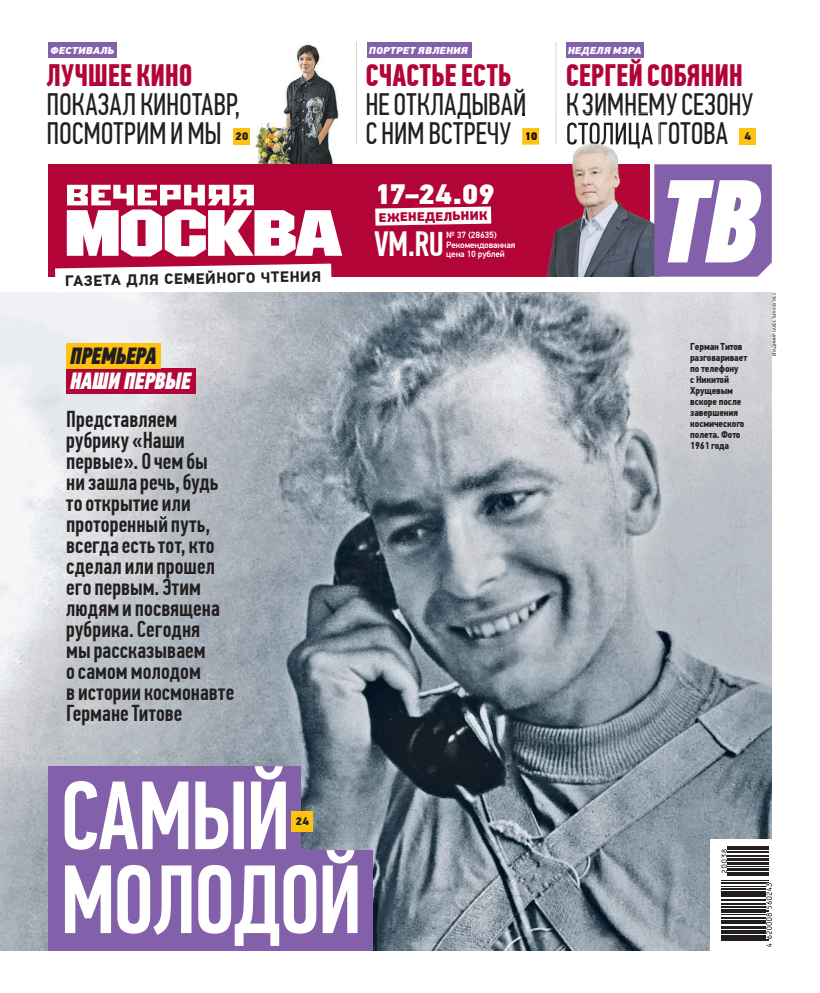
<style>
.page{position:relative;width:820px;height:993px;background:#fff}
.page>*{position:absolute;margin:0;border:0;box-sizing:border-box;transform-origin:0 0}
.t1{font:italic 118px "PF Din Text Comp Pro X Black";color:#fff}
.t2{font:500 97px/83.8px "PF Din Text Comp Pro";letter-spacing:-.025em;color:#fff}
.t3{font:500 35px "PF Din Text Comp Pro";color:#fff}
.t4{font:31px/29px "PF Din Text Comp Pro";letter-spacing:-.005em;color:#231f20}
.t5{font:900 28px "PF Din Text Pro";color:#fff}
.t6{font:italic 23.4px "PF Din Text Comp Pro X Black";letter-spacing:-.01em;color:#fff}
.t7{font:italic 23.4px "PF Din Text Comp Pro X Black";letter-spacing:-.01em;color:#231f20}
.t8{font:500 23px/21px "PF Din Text Comp Pro";color:#231f20}
.t9{font:700 15px "PF Din Text Pro";color:#231f20}
.t10{font:900 12.3px "PF Din Text Pro";color:#b30437}
.t11{font:900 11px "PF Din Text Pro";color:#231f20}
.t12{font:900 11px "PF Din Text Pro";color:#1b0a00}
.t13{font:700 10px/11px "PF Din Text Cond Pro";letter-spacing:-.01em;color:#231f20}
.t14{font:italic 900 10px "PF Din Text Pro";letter-spacing:.02em;color:#fff}
.t15{font:500 9px/10px "PF Din Text Pro";letter-spacing:-.02em;color:#fff}
.t16{font:4.5px "PF Din Text Pro";color:#231f20}
.s1{font-weight:700;color:#b30437}
</style>
<div class="page">
<img style="left:254px;top:44px;width:85px;height:120px">
<img style="left:1px;top:293px;width:770px;height:657px">
<div style="left:48px;top:164px;width:601px;height:112px;background:#b30437"></div>
<svg style="left:67px;top:185px;width:275px;height:71px"></svg>
<div style="left:48px;top:43px;width:69px;height:15px;background:#8361aa"></div>
<div style="left:367px;top:43px;width:104px;height:15px;background:#8361aa"></div>
<div style="left:565px;top:43px;width:78px;height:15px;background:#8361aa"></div>
<svg style="left:375px;top:206px;width:116px;height:19px;background:#f6e3e9"></svg>
<div style="left:233px;top:128px;width:17px;height:16px;background:#fec210"></div>
<div style="left:739px;top:128px;width:16px;height:16px;background:#fec210"></div>
<svg style="left:356px;top:42px;width:1px;height:102px"></svg>
<svg style="left:55px;top:263px;width:276px;height:14px"></svg>
<div style="left:48px;top:765px;width:253px;height:101px;background:#8361aa"></div>
<div style="left:48px;top:849px;width:324px;height:101px;background:#8361aa"></div>
<img style="left:522px;top:113px;width:132px;height:163px">
<img style="left:522px;top:164px;width:127px;height:112px">
<svg style="left:522px;top:113px;width:2px;height:6px"></svg>
<img style="left:522px;top:128px;width:17px;height:16px">
<svg style="left:526px;top:132px;width:10px;height:8px"></svg>
<img style="left:567px;top:113px;width:85px;height:2px">
<img style="left:567px;top:122px;width:92px;height:26px">
<svg style="left:555px;top:42px;width:1px;height:103px"></svg>
<div style="left:654px;top:164px;width:117px;height:112px;background:#8361aa"></div>
<svg style="left:709px;top:838px;width:63px;height:113px"></svg>
<hr style="left:721px;top:940px;width:47px;height:1px;background:#231f20">
<hr style="left:721px;top:939px;width:47px;height:1px;background:#231f20">
<hr style="left:721px;top:937px;width:44px;height:1px;background:#231f20">
<hr style="left:721px;top:934px;width:44px;height:3px;background:#231f20">
<hr style="left:721px;top:932px;width:44px;height:1px;background:#231f20">
<hr style="left:721px;top:930px;width:44px;height:1px;background:#231f20">
<hr style="left:721px;top:926px;width:44px;height:2px;background:#231f20">
<hr style="left:721px;top:925px;width:44px;height:1px;background:#231f20">
<hr style="left:721px;top:922px;width:44px;height:1px;background:#231f20">
<hr style="left:721px;top:921px;width:44px;height:1px;background:#231f20">
<hr style="left:721px;top:919px;width:44px;height:1px;background:#231f20">
<hr style="left:721px;top:916px;width:44px;height:2px;background:#231f20">
<hr style="left:721px;top:914px;width:44px;height:1px;background:#231f20">
<hr style="left:721px;top:912px;width:44px;height:1px;background:#231f20">
<hr style="left:721px;top:911px;width:47px;height:1px;background:#231f20">
<hr style="left:721px;top:909px;width:47px;height:1px;background:#231f20">
<hr style="left:721px;top:908px;width:44px;height:1px;background:#231f20">
<hr style="left:721px;top:905px;width:44px;height:2px;background:#231f20">
<hr style="left:721px;top:903px;width:44px;height:1px;background:#231f20">
<hr style="left:721px;top:902px;width:44px;height:1px;background:#231f20">
<hr style="left:721px;top:898px;width:44px;height:2px;background:#231f20">
<hr style="left:721px;top:896px;width:44px;height:1px;background:#231f20">
<hr style="left:721px;top:894px;width:44px;height:1px;background:#231f20">
<hr style="left:721px;top:892px;width:44px;height:1px;background:#231f20">
<hr style="left:721px;top:890px;width:44px;height:1px;background:#231f20">
<hr style="left:721px;top:888px;width:44px;height:1px;background:#231f20">
<svg style="left:766px;top:882px;width:5px;height:64px"></svg>
<hr style="left:721px;top:886px;width:44px;height:1px;background:#231f20">
<hr style="left:721px;top:882px;width:44px;height:1px;background:#231f20">
<hr style="left:721px;top:881px;width:47px;height:1px;background:#231f20">
<hr style="left:721px;top:880px;width:47px;height:1px;background:#231f20">
<hr style="left:727px;top:875px;width:41px;height:1px;background:#231f20">
<hr style="left:727px;top:873px;width:41px;height:1px;background:#231f20">
<hr style="left:727px;top:871px;width:41px;height:1px;background:#231f20">
<hr style="left:727px;top:868px;width:41px;height:2px;background:#231f20">
<hr style="left:727px;top:867px;width:41px;height:1px;background:#231f20">
<hr style="left:727px;top:866px;width:41px;height:1px;background:#231f20">
<hr style="left:727px;top:863px;width:41px;height:2px;background:#231f20">
<hr style="left:727px;top:861px;width:41px;height:1px;background:#231f20">
<hr style="left:727px;top:858px;width:41px;height:2px;background:#231f20">
<hr style="left:727px;top:857px;width:41px;height:1px;background:#231f20">
<hr style="left:727px;top:856px;width:41px;height:1px;background:#231f20">
<hr style="left:727px;top:854px;width:41px;height:1px;background:#231f20">
<hr style="left:727px;top:851px;width:41px;height:1px;background:#231f20">
<hr style="left:727px;top:850px;width:41px;height:1px;background:#231f20">
<svg style="left:721px;top:849px;width:5px;height:23px"></svg>
<hr style="left:727px;top:848px;width:41px;height:1px;background:#231f20">
<hr style="left:727px;top:845px;width:41px;height:2px;background:#231f20">
<div style="left:66px;top:368px;width:130px;height:25px;background:#b30437"></div>
<div style="left:66px;top:343px;width:95px;height:25px;background:#fec210"></div>
<div style="left:291px;top:810px;width:22px;height:21px;background:#fec210"></div>
<p class="t14" style="left:50px;top:46px;width:65px">ФЕСТИВАЛЬ</p>
<p class="t14" style="left:368px;top:46px;width:100px">ПОРТРЕТ ЯВЛЕНИЯ</p>
<p class="t14" style="left:567px;top:46px;width:75px">НЕДЕЛЯ МЭРА</p>
<p class="t4" style="left:47px;top:64px;width:195px"><span class="s1">ЛУЧШЕЕ КИНО<br></span>ПОКАЗАЛ КИНОТАВР,<br>ПОСМОТРИМИМЫ</p>
<p class="t11" style="left:235px;top:132px;width:15px">20</p>
<p class="t4" style="left:365px;top:64px;width:162px"><span class="s1">СЧАСТЬЕЕСТЬ<br></span>НЕ ОТКЛАДЫВАЙ<br>С НИМВСТРЕЧУ</p>
<p class="t4" style="left:565px;top:64px;width:189px"><span class="s1">СЕРГЕЙ СОБЯНИН<br></span>К ЗИМНЕМУСЕЗОНУ</p>
<p class="t12" style="left:524px;top:132px;width:14px">10</p>
<p class="t11" style="left:744px;top:132px;width:8px">4</p>
<p class="t9" style="left:65px;top:275px;width:257px;rotate:-1deg">ГАЗЕТА ДЛЯ СЕМЕЙНОГО ЧТЕНИЯ</p>
<p class="t7" style="left:70px;top:346px;width:88px">ПРЕМЬЕРА</p>
<p class="t6" style="left:70px;top:371px;width:122px">НАШИ ПЕРВЫЕ</p>
<p class="t8" style="left:66px;top:410px;width:170px">Представляем рубрику «Наши первые». О чембы<br>ни зашларечь, будь тооткрытие или проторенный путь, всегдаестьтот, кто сделал или прошел его первым. Этим людями посвящена рубрика. Сегодня мырассказываем осамоммолодом<br>в истории космонавте<br>ГерманеТитове</p>
<p class="t5" style="left:374px;top:183px;width:122px">17–24.09</p>
<p class="t3" style="left:374px;top:230px;width:71px">VM.RU</p>
<p class="t15" style="left:446px;top:230px;width:71px">№ 37 (28635)<br>Рекомендованная</p>
<p class="t10" style="left:378px;top:212px;width:110px;rotate:-1deg">ЕЖЕНЕДЕЛЬНИК</p>
<p class="t15" style="left:446px;top:249px;width:60px">цена 10 рублей</p>
<p class="t1" style="left:659px;top:174px;width:102px">ТВ</p>
<p class="t13" style="left:690px;top:342px;width:59px">Герман Титов разговаривает по телефону<br>с Никитой<br>Хрущевым вскоре после завершения космического полета. Фото<br>1961 года</p>
<p class="t16" style="left:772px;top:356px;width:65px;rotate:-90deg">ВЛАДИМИР САВОСТЬЯНОВ/ТАСС</p>
<p class="t2" style="left:60px;top:782px;width:303px">САМЫЙ<br>МОЛОДОЙ</p>
<p class="t11" style="left:295px;top:816px;width:15px">24</p>
</div>
